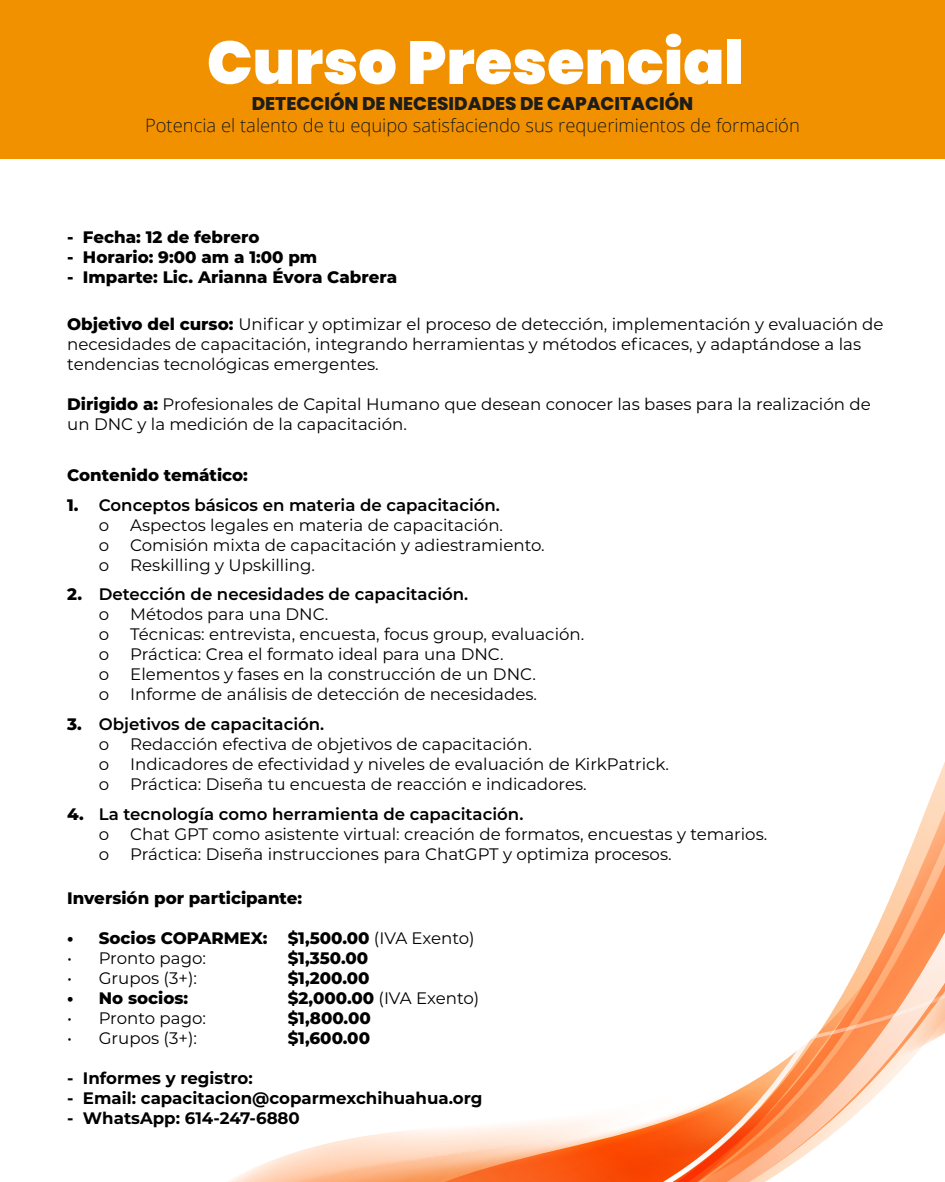
<style>
.page{position:relative;width:945px;height:1182px;background:#fff}
.page>*{position:absolute;margin:0;border:0;box-sizing:border-box;transform-origin:0 0}
.t1{font:900 60.64px "Poppins";color:#fff}
.t2{font:300 18.38px "Open Sans";color:#1d1d1b}
.t3{font:800 18.38px "Poppins";color:#1d1d1b}
.t4{font:16.62px/19.9px "Montserrat";color:#000}
.t5{font:800 16.62px "Montserrat";color:#000}
.t6{font:600 16.62px/19.9px "Montserrat";color:#000}
.t7{font:700 16.62px "Montserrat";color:#000}
.s1{font-weight:800}
.s2{font-weight:400}
</style>
<div class="page">
<svg style="left:891px;top:762px;width:54px;height:134px"></svg>
<svg style="left:229px;top:896px;width:716px;height:285px"></svg>
<div style="left:0;top:0;width:945px;height:159px;background:#f29100"></div>
<h1 class="t1" style="left:207px;top:28px;width:539px">Curso Presencial</h1>
<p class="t3" style="left:252px;top:93px;width:443px">DETECCIÓN DE NECESIDADES DE CAPACITACIÓN</p>
<p class="t2" style="left:145px;top:112px;width:656px">Potencia el talento de tu equipo satisfaciendo sus requerimientos de formación</p>
<p class="t5" style="left:67px;top:224px;width:194px">- Fecha: 12 de febrero</p>
<p class="t5" style="left:67px;top:244px;width:252px">- Horario: 9:00 am a 1:00 pm</p>
<p class="t5" style="left:67px;top:264px;width:331px">- Imparte: Lic. Arianna Évora Cabrera</p>
<p class="t4" style="left:67px;top:313px;width:818px"><span class="s1">Objetivo del curso:</span> Unificar y optimizar el proceso de detección, implementación y evaluación de necesidades de capacitación, integrando herramientas y métodos eficaces, y adaptándose a las tendencias tecnológicas emergentes.</p>
<p class="t4" style="left:67px;top:393px;width:805px"><span class="s1">Dirigido a:</span> Profesionales de Capital Humano que desean conocer las bases para la realización de un DNC y la medición de la capacitación.</p>
<p class="t5" style="left:67px;top:463px;width:182px">Contenido temático:</p>
<p class="t6" style="left:99px;top:494px;width:403px;text-indent:-31px"><span class="s1">1.</span> Conceptos básicos en materia de capacitación. <span class="s2">o</span></p>
<p class="t4" style="left:130px;top:514px;width:374px">Aspectos legales en materia de capacitación.</p>
<p class="t4" style="left:99px;top:534px;width:12px">o</p>
<p class="t4" style="left:130px;top:534px;width:416px">Comisión mixta de capacitación y adiestramiento.</p>
<p class="t4" style="left:99px;top:554px;width:12px">o</p>
<p class="t4" style="left:130px;top:554px;width:186px">Reskilling y Upskilling.</p>
<p class="t6" style="left:99px;top:583px;width:371px;text-indent:-31px"><span class="s1">2.</span> Detección de necesidades de capacitación. <span class="s2">o</span></p>
<p class="t4" style="left:130px;top:604px;width:200px">Métodos para una DNC.</p>
<p class="t4" style="left:99px;top:624px;width:12px">o</p>
<p class="t4" style="left:130px;top:624px;width:456px">Técnicas: entrevista, encuesta, focus group, evaluación.</p>
<p class="t4" style="left:99px;top:643px;width:12px">o</p>
<p class="t4" style="left:130px;top:643px;width:375px">Práctica: Crea el formato ideal para una DNC.</p>
<p class="t4" style="left:99px;top:663px;width:12px">o</p>
<p class="t4" style="left:130px;top:663px;width:407px">Elementos y fases en la construcción de un DNC.</p>
<p class="t4" style="left:99px;top:683px;width:12px">o</p>
<p class="t4" style="left:130px;top:683px;width:408px">Informe de análisis de detección de necesidades.</p>
<p class="t6" style="left:99px;top:713px;width:227px;text-indent:-31px"><span class="s1">3.</span> Objetivos de capacitación. <span class="s2">o</span></p>
<p class="t4" style="left:130px;top:733px;width:403px">Redacción efectiva de objetivos de capacitación.</p>
<p class="t4" style="left:99px;top:753px;width:12px">o</p>
<p class="t4" style="left:130px;top:753px;width:540px">Indicadores de efectividad y niveles de evaluación de KirkPatrick.</p>
<p class="t4" style="left:99px;top:773px;width:12px">o</p>
<p class="t4" style="left:130px;top:773px;width:458px">Práctica: Diseña tu encuesta de reacción e indicadores.</p>
<p class="t6" style="left:99px;top:803px;width:426px;text-indent:-31px"><span class="s1">4.</span> La tecnología como herramienta de capacitación. <span class="s2">o</span></p>
<p class="t4" style="left:130px;top:823px;width:639px">Chat GPT como asistente virtual: creación de formatos, encuestas y temarios.</p>
<p class="t4" style="left:99px;top:843px;width:12px">o</p>
<p class="t4" style="left:130px;top:843px;width:543px">Práctica: Diseña instrucciones para ChatGPT y optimiza procesos.</p>
<p class="t5" style="left:67px;top:885px;width:236px">Inversión por participante:</p>
<p class="t5" style="left:67px;top:925px;width:409px">• Socios COPARMEX: $1,500.00 <span class="s2">(IVA Exento)</span></p>
<p class="t4" style="left:67px;top:947px;width:140px">• Pronto pago:</p>
<p class="t5" style="left:288px;top:945px;width:82px">$1,350.00</p>
<p class="t4" style="left:67px;top:967px;width:131px">• Grupos (3+):</p>
<p class="t5" style="left:288px;top:965px;width:83px">$1,200.00</p>
<p class="t5" style="left:67px;top:985px;width:123px">• No socios:</p>
<p class="t4" style="left:288px;top:987px;width:193px"><span class="s1">$2,000.00</span> (IVA Exento)</p>
<p class="t4" style="left:67px;top:1007px;width:140px">• Pronto pago:</p>
<p class="t5" style="left:288px;top:1005px;width:85px">$1,800.00</p>
<p class="t4" style="left:67px;top:1027px;width:131px">• Grupos (3+):</p>
<p class="t5" style="left:288px;top:1025px;width:84px">$1,600.00</p>
<p class="t7" style="left:67px;top:1065px;width:187px">- Informes y registro:</p>
<p class="t7" style="left:67px;top:1085px;width:417px">- Email: capacitacion@coparmexchihuahua.org</p>
<p class="t7" style="left:67px;top:1105px;width:234px">- WhatsApp: 614-247-6880</p>
</div>
